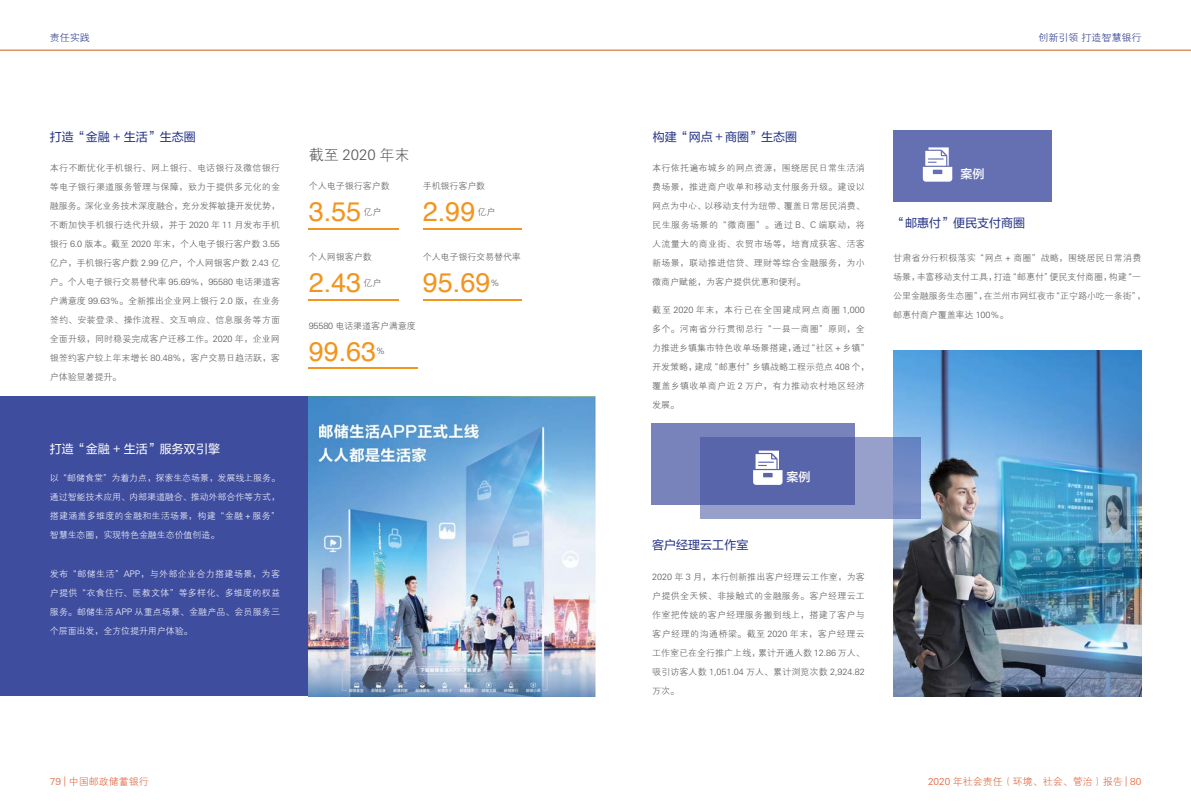
<style>
.page{position:relative;width:1191px;height:808px;background:#fff}
.page>*{position:absolute;margin:0;border:0;box-sizing:border-box;transform-origin:0 0}
.t1{font:27px "Helvetica";color:#f2941d}
.t2{font:15px "FZXH1 JW GB1 0";color:#595757}
.t3{font:12px "FZLTHJW GB1 0";color:#243388}
.t4{font:12px "FZLTHJW GB1 0";color:#fff}
.t5{font:12px "FZLTZHJW GB1 0";color:#fff}
.t6{font:10px "FZXH1 JW GB1 0";color:#df5d32}
.t7{font:10px "FZXH1 JW GB1 0";color:#243388}
.t8{font:9px/19px "FZXH1 JW GB1 0";color:#595757;text-align:justify}
.t9{font:9px/19px "FZXH1 JW GB1 0";letter-spacing:.015em;color:#fff;text-align:justify}
.t10{font:9px/19px "FZXH1 JW GB1 0";letter-spacing:.03em;color:#595757}
.s1{color:#fff}
.s2{color:#eb5f31}
</style>
<div class="page">
<hr style="left:0;top:50px;width:1191px;height:1px;background:#cf5b17">
<div style="left:0;top:397px;width:596px;height:299px;background:#3f4d9f"></div>
<hr style="left:309px;top:228px;width:90px;height:2px;background:#f2941d">
<hr style="left:309px;top:299px;width:90px;height:1px;background:#f2941d">
<hr style="left:309px;top:367px;width:109px;height:2px;background:#f2941d">
<hr style="left:423px;top:228px;width:99px;height:2px;background:#f2941d">
<hr style="left:423px;top:299px;width:99px;height:1px;background:#f2941d">
<img style="left:309px;top:397px;width:287px;height:299px">
<img style="left:893px;top:350px;width:248px;height:346px">
<div style="left:651px;top:423px;width:203px;height:82px;background:#7882bb"></div>
<svg style="left:700px;top:437px;width:220px;height:82px;background:#6f7bb8"></svg>
<svg style="left:753px;top:451px;width:29px;height:34px"></svg>
<div style="left:893px;top:130px;width:158px;height:72px;background:#6570b2"></div>
<svg style="left:922px;top:147px;width:30px;height:35px"></svg>
<p class="t7" style="left:50px;top:33px;width:41px">责任实践</p>
<p class="t7" style="left:1038px;top:33px;width:104px">创新引领 打造智慧银行</p>
<h3 class="t3" style="left:50px;top:130px;width:148px">打造“金融 + 生活”生态圈</h3>
<p class="t8" style="left:50px;top:159px;width:232px">本行不断优化手机银行、网上银行、电话银行及微信银行等电子银行渠道服务管理与保障，致力于提供多元化的金融服务。深化业务技术深度融合，充分发挥敏捷开发优势，不断加快手机银行迭代升级，并于 2020 年 11 月发布手机银行 6.0 版本。截至 2020 年末，个人电子银行客户数 3.55亿户，手机银行客户数 2.99 亿户，个人网银客户数 2.43 亿户。个人电子银行交易替代率 95.69%，95580 电话渠道客户满意度 99.63%。全新推出企业网上银行 2.0 版，在业务签约、安装登录、操作流程、交互响应、信息服务等方面全面升级，同时稳妥完成客户迁移工作。2020 年，企业网银签约客户较上年末增长 80.48%，客户交易日趋活跃，客户体验显著提升。</p>
<h3 class="t4" style="left:50px;top:442px;width:172px">打造“金融 + 生活”服务双引擎</h3>
<p class="t9" style="left:50px;top:469px;width:232px">以“邮储食堂”为着力点，探索生态场景，发展线上服务。通过智能技术应用、内部渠道融合、推动外部合作等方式，搭建涵盖多维度的金融和生活场景，构建“金融＋服务”智慧生态圈，实现特色金融生态价值创造。</p>
<p class="t9" style="left:50px;top:564px;width:232px">发布“邮储生活”APP，与外部企业合力搭建场景，为客户提供“衣食住行、医教文体”等多样化、多维度的权益服务。邮储生活 APP 从重点场景、金融产品、会员服务三个层面出发，全方位提升用户体验。</p>
<h2 class="t2" style="left:309px;top:147px;width:102px">截至 2020 年末</h2>
<p class="t8" style="left:309px;top:177px;width:82px">个人电子银行客户数</p>
<h1 class="t1" style="left:309px;top:191px;width:54px">3.55</h1>
<p class="t8" style="left:363px;top:203px;width:19px">亿户</p>
<p class="t8" style="left:309px;top:248px;width:64px">个人网银客户数</p>
<h1 class="t1" style="left:309px;top:262px;width:54px">2.43</h1>
<p class="t8" style="left:363px;top:273px;width:19px">亿户</p>
<p class="t8" style="left:423px;top:177px;width:64px">手机银行客户数</p>
<h1 class="t1" style="left:423px;top:191px;width:54px">2.99</h1>
<p class="t8" style="left:477px;top:203px;width:19px">亿户</p>
<p class="t8" style="left:423px;top:248px;width:109px">个人电子银行交易替代率<span class="s1">率</span></p>
<h1 class="t1" style="left:423px;top:262px;width:69px">95.69</h1>
<p class="t8" style="left:490px;top:273px;width:10px">%</p>
<p class="t8" style="left:309px;top:316px;width:109px">95580 电话渠道客户满意度</p>
<h1 class="t1" style="left:309px;top:331px;width:69px">99.63</h1>
<p class="t8" style="left:376px;top:342px;width:10px">%</p>
<h3 class="t3" style="left:653px;top:130px;width:145px">构建“网点＋商圈”生态圈</h3>
<p class="t8" style="left:652px;top:159px;width:214px">本行依托遍布城乡的网点资源，围绕居民日常生活消费场景，推进商户收单和移动支付服务升级。建设以网点为中心、以移动支付为纽带、覆盖日常居民消费、民生服务场景的“微商圈”。通过 B、C 端联动，将人流量大的商业街、农贸市场等，培育成获客、活客新场景，联动推进信贷、理财等综合金融服务，为小微商户赋能，为客户提供优惠和便利。</p>
<p class="t10" style="left:652px;top:300px;width:219px">截至 2020 年末，本行已在全国建成网点商圈 1,000多个。河南省分行贯彻总行“一县一商圈”原则，全力推进乡镇集市特色收单场景搭建，通过“社区 + 乡镇”开发策略，建成“邮惠付”乡镇战略工程示范点 408 个，覆盖乡镇收单商户近 2 万户，有力推动农村地区经济发展。</p>
<h3 class="t3" style="left:652px;top:538px;width:97px">客户经理云工作室</h3>
<h3 class="t5" style="left:786px;top:470px;width:25px">案例</h3>
<p class="t8" style="left:652px;top:568px;width:214px">2020 年 3 月，本行创新推出客户经理云工作室，为客户提供全天候、非接触式的金融服务。客户经理云工作室把传统的客户经理服务搬到线上，搭建了客户与客户经理的沟通桥梁。截至 2020 年末，客户经理云工作室已在全行推广上线，累计开通人数 12.86 万人、吸引访客人数 1,051.04 万人、累计浏览次数 2,924.82万次。</p>
<h3 class="t5" style="left:960px;top:167px;width:25px">案例</h3>
<h3 class="t3" style="left:893px;top:216px;width:133px">“邮惠付”便民支付商圈</h3>
<p class="t8" style="left:893px;top:248px;width:254px;text-align:left">甘肃省分行积极落实“网点 + 商圈”战略，围绕居民日常消费场景，丰富移动支付工具，打造“邮惠付”便民支付商圈，构建“一公里金融服务生态圈”，在兰州市网红夜市“正宁路小吃一条街”，邮惠付商户覆盖率达 100%。</p>
<p class="t6" style="left:50px;top:776px;width:100px">79 | 中国邮政储蓄银行</p>
<p class="t6" style="left:928px;top:776px;width:215px">2020 年社会责任（环境、社会、管治）报告 | <span class="s2">80</span></p>
</div>
